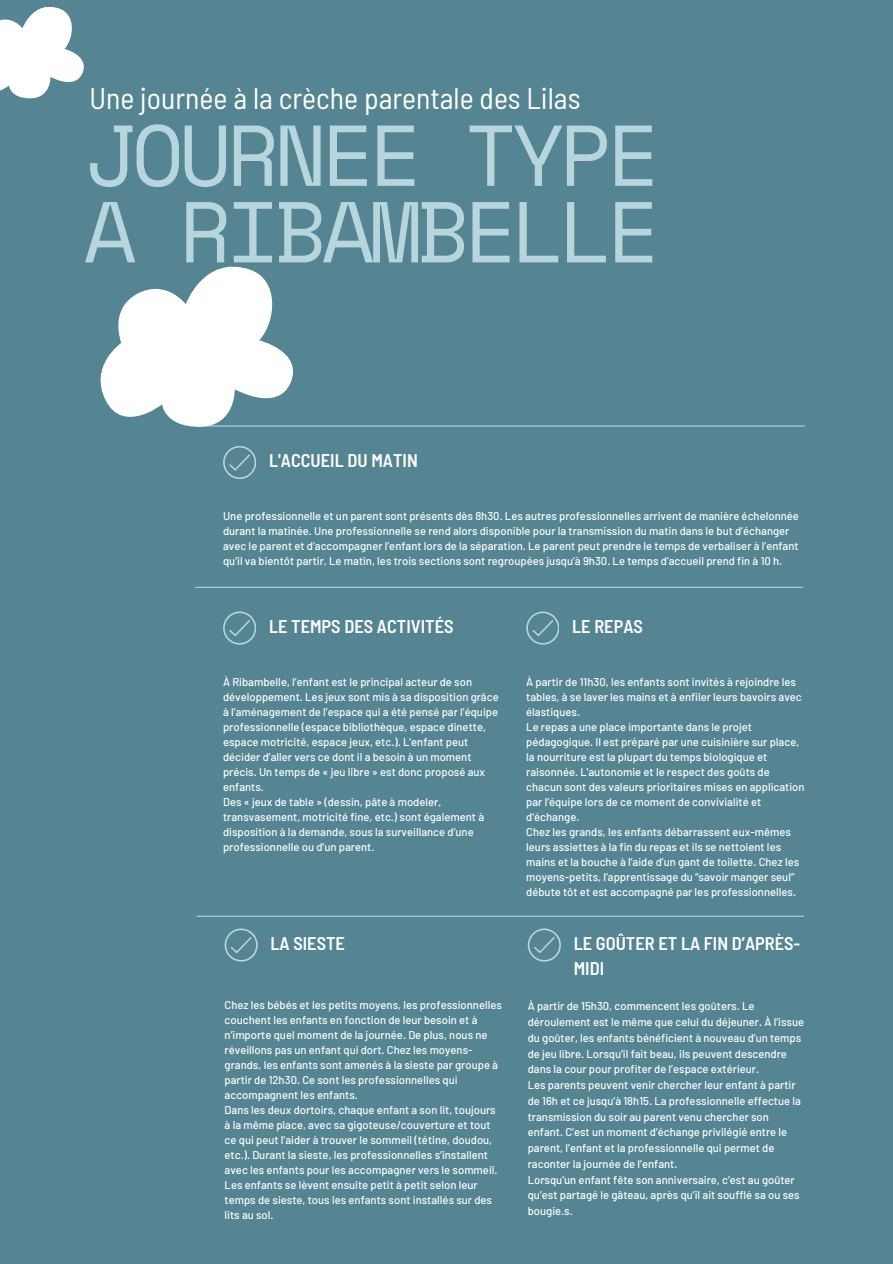
<style>
.page{position:relative;width:893px;height:1264px;background:#fff}
.page>*{position:absolute;margin:0;border:0;box-sizing:border-box;transform-origin:0 0}
.t1{font:86.1px/76.5px "Space Mono";letter-spacing:-.06em;color:#b7d5dd}
.t2{font:semi-condensed 29.7px "Barlow";color:#fff}
.t3{font:600 semi-condensed 18.3px/24.8px "Barlow";color:#fff}
.t4{font:500 11.25px/15px "Barlow";color:#fff}
</style>
<div class="page">
<div style="left:0;top:0;width:892px;height:1263px;background:#558592"></div>
<hr style="left:195px;top:425px;width:609px;height:1px;background:#b7d5dd">
<hr style="left:195px;top:586px;width:607px;height:2px;background:#b7d5dd">
<hr style="left:196px;top:915px;width:608px;height:1px;background:#b7d5dd">
<svg style="left:223px;top:446px;width:33px;height:32px"></svg>
<svg style="left:223px;top:611px;width:33px;height:33px"></svg>
<svg style="left:526px;top:611px;width:33px;height:33px"></svg>
<svg style="left:224px;top:928px;width:33px;height:33px"></svg>
<svg style="left:527px;top:928px;width:33px;height:33px"></svg>
<svg style="left:101px;top:267px;width:192px;height:160px"></svg>
<svg style="left:0;top:7px;width:84px;height:91px;fill:#fff"></svg>
<h1 class="t2" style="left:89px;top:79px;width:492px">Une journée à la crèche parentale des Lilas</h1>
<h2 class="t1" style="left:84px;top:115px;width:577px">JOURNEE TYPE<br>A RIBAMBELLE</h2>
<p class="t3" style="left:269px;top:447px;width:150px">L'ACCUEIL DU MATIN</p>
<p class="t4" style="left:223px;top:508px;width:577px">Une professionnelle et un parent sont présents dès 8h30. Les autres professionnelles arrivent de manière échelonnée durant la matinée. Une professionnelle se rend alors disponible pour la transmission du matin dans le but d’échanger avec le parent et d’accompagner l’enfant lors de la séparation. Le parent peut prendre le temps de verbaliser à l’enfant qu’il va bientôt partir. Le matin, les trois sections sont regroupées jusqu’à 9h30. Le temps d’accueil prend fin à 10 h.</p>
<h3 class="t3" style="left:269px;top:613px;width:186px">LE TEMPS DES ACTIVITÉS</h3>
<h3 class="t4" style="left:223px;top:674px;width:277px">À Ribambelle, l’enfant est le principal acteur de son développement. Les jeux sont mis à sa disposition grâce à l’aménagement de l’espace qui a été pensé par l’équipe professionnelle (espace bibliothèque, espace dinette, espace motricité, espace jeux, etc.). L’enfant peut décider d’aller vers ce dont il a besoin à un moment précis. Un temps de « jeu libre » est donc proposé aux enfants.</h3>
<p class="t4" style="left:223px;top:794px;width:262px">Des « jeux de table » (dessin, pâte à modeler, transvasement, motricité fine, etc.) sont également à disposition à la demande, sous la surveillance d’une professionnelle ou d’un parent.</p>
<p class="t3" style="left:270px;top:930px;width:76px">LA SIESTE</p>
<p class="t4" style="left:224px;top:997px;width:279px">Chez les bébés et les petits moyens, les professionnelles couchent les enfants en fonction de leur besoin et à n’importe quel moment de la journée. De plus, nous ne réveillons pas un enfant qui dort. Chez les moyens&shy;grands, les enfants sont amenés à la sieste par groupe à partir de 12h30. Ce sont les professionnelles qui accompagnent les enfants.</p>
<p class="t4" style="left:224px;top:1102px;width:274px">Dans les deux dortoirs, chaque enfant a son lit, toujours à la même place, avec sa gigoteuse/couverture et tout ce qui peut l’aider à trouver le sommeil (tétine, doudou, etc.). Durant la sieste, les professionnelles s’installent avec les enfants pour les accompagner vers le sommeil.<br>Les enfants se lèvent ensuite petit à petit selon leur temps de sieste, tous les enfants sont installés sur des lits au sol.</p>
<p class="t3" style="left:572px;top:613px;width:72px">LE REPAS</p>
<p class="t4" style="left:526px;top:674px;width:277px">À partir de 11h30, les enfants sont invités à rejoindre les tables, à se laver les mains et à enfiler leurs bavoirs avec élastiques.</p>
<p class="t4" style="left:526px;top:719px;width:280px">Le repas a une place importante dans le projet pédagogique. Il est préparé par une cuisinière sur place, la nourriture est la plupart du temps biologique et raisonnée. L'autonomie et le respect des goûts de chacun sont des valeurs prioritaires mises en application par l’équipe lors de ce moment de convivialité et d’échange.</p>
<p class="t4" style="left:526px;top:824px;width:274px">Chez les grands, les enfants débarrassent eux-mêmes leurs assiettes à la fin du repas et ils se nettoient les mains et la bouche à l’aide d’un gant de toilette. Chez les moyens-petits, l’apprentissage du “savoir manger seul” débute tôt et est accompagné par les professionnelles.</p>
<h3 class="t3" style="left:573px;top:930px;width:228px">LE GOÛTER ET LA FIN D’APRÈS-<br>MIDI</h3>
<h3 class="t4" style="left:527px;top:997px;width:278px;line-height:15.8px">À partir de 15h30, commencent les goûters. Le déroulement est le même que celui du déjeuner. À l’issue du goûter, les enfants bénéficient à nouveau d’un temps de jeu libre. Lorsqu’il fait beau, ils peuvent descendre dans la cour pour profiter de l’espace extérieur.</h3>
<p class="t4" style="left:527px;top:1076px;width:275px;line-height:15.8px">Les parents peuvent venir chercher leur enfant à partir de 16h et ce jusqu’à 18h15. La professionnelle effectue la transmission du soir au parent venu chercher son enfant. C’est un moment d’échange privilégié entre le parent, l’enfant et la professionnelle qui permet de raconter la journée de l’enfant.</p>
<h3 class="t4" style="left:527px;top:1171px;width:273px;line-height:15.8px">Lorsqu’un enfant fête son anniversaire, c’est au goûter qu’est partagé le gâteau, après qu’il ait soufflé sa ou ses bougie.s.</h3>
</div>
